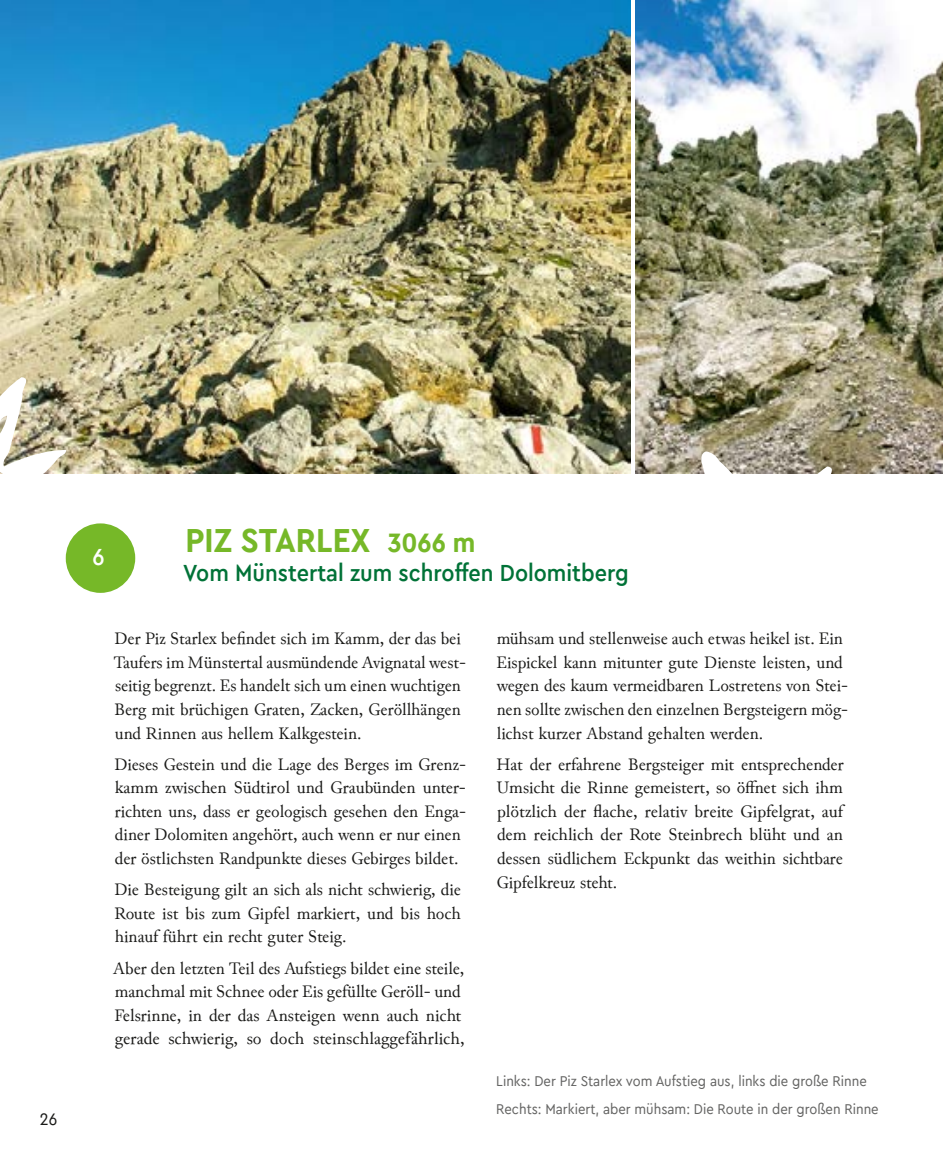
<style>
.page{position:relative;width:943px;height:1156px;background:#fff}
.page>*{position:absolute;margin:0;border:0;box-sizing:border-box;transform-origin:0 0}
.t1{font:700 35px "Cera Compact Pro";color:#76b828}
.t2{font:500 24.5px "Cera Compact Pro";color:#007237}
.t3{font:500 24.5px "Cera Compact Pro";color:#fff}
.t4{font:17.5px/23.6px "Junicode";color:#1a1a18}
.t5{font:17.5px "Cera Compact Pro";color:#1a1a18}
.t6{font:14.88px/28.5px "Cera Compact Pro";color:#636362}
.s1{font-size:28px}
</style>
<div class="page">
<img style="left:0;top:0;width:630px;height:474px">
<img style="left:635px;top:0;width:308px;height:473px">
<svg style="left:0;top:362px;width:101px;height:231px"></svg>
<svg style="left:597px;top:451px;width:309px;height:23px;background:#a59e8b"></svg>
<div style="left:66px;top:523px;width:69px;height:70px;background:#76b828;border-radius:50%"></div>
<p class="t5" style="left:40px;top:1107px;width:19px">26</p>
<h2 class="t3" style="left:92px;top:541px;width:14px">6</h2>
<h1 class="t1" style="left:185px;top:517px;width:291px">PIZ STARLEX <span class="s1">3066 m</span></h1>
<h2 class="t2" style="left:183px;top:557px;width:447px">Vom Münstertal zum schroffen Dolomitberg</h2>
<p class="t4" style="left:114px;top:627px;width:353px">Der Piz Starlex befindet sich im Kamm, der das bei Taufers im Münstertal ausmündende Avignatal west&shy;seitig begrenzt. Es handelt sich um einen wuchtigen Berg mit brüchigen Graten, Zacken, Geröllhängen und Rinnen aus hellem Kalkgestein.</p>
<p class="t4" style="left:114px;top:753px;width:353px">Dieses Gestein und die Lage des Berges im Grenz&shy;kamm zwischen Südtirol und Graubünden unter&shy;richten uns, dass er geologisch gesehen den Enga&shy;diner Dolomiten angehört, auch wenn er nur einen der östlichsten Randpunkte dieses Gebirges bildet.</p>
<p class="t4" style="left:114px;top:878px;width:348px;text-align:justify">Die Besteigung gilt an sich als nicht schwierig, die Route ist bis zum Gipfel markiert, und bis hoch hinauf führt ein recht guter Steig.</p>
<p class="t4" style="left:113px;top:956px;width:353px">Aber den letzten Teil des Aufstiegs bildet eine steile, manchmal mit Schnee oder Eis gefüllte Geröll- und Felsrinne, in der das Ansteigen wenn auch nicht gerade schwierig, so doch steinschlaggefährlich,</p>
<p class="t4" style="left:496px;top:627px;width:353px">mühsam und stellenweise auch etwas heikel ist. Ein Eispickel kann mitunter gute Dienste leisten, und wegen des kaum vermeidbaren Lostretens von Stei&shy;nen sollte zwischen den einzelnen Bergsteigern mög&shy;lichst kurzer Abstand gehalten werden.</p>
<p class="t4" style="left:496px;top:753px;width:349px;text-align:justify">Hat der erfahrene Bergsteiger mit entsprechender Umsicht die Rinne gemeistert, so öffnet sich ihm plötzlich der flache, relativ breite Gipfelgrat, auf dem reichlich der Rote Steinbrech blüht und an dessen südlichem Eckpunkt das weithin sichtbare Gipfelkreuz steht.</p>
<p class="t6" style="left:496px;top:1066px;width:384px">Links: Der Piz Starlex vom Aufstieg aus, links die große Rinne<br>Rechts: Markiert, aber mühsam: Die Route in der großen Rinne</p>
</div>
